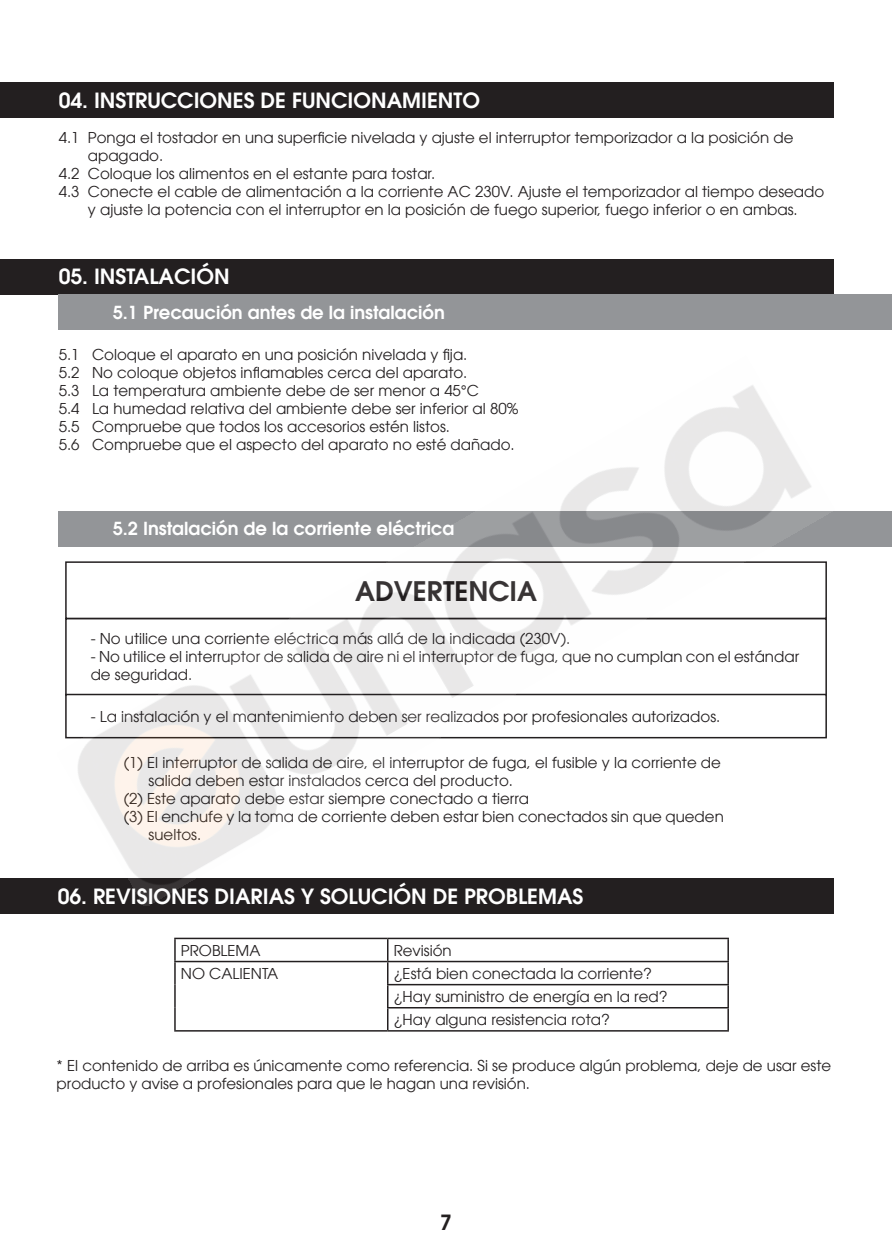
<style>
.page{position:relative;width:892px;height:1260px;background:#fff}
.page>*{position:absolute;margin:0;border:0;box-sizing:border-box;transform-origin:0 0}
.t1{font:600 27px "Avant Garde LT";color:#231f20}
.t2{font:600 21px "Avant Garde LT";color:#fff}
.t3{font:600 21px "Avant Garde LT";color:#231f20}
.t4{font:600 18px "Avant Garde LT";color:#fff}
.t5{font:15px/18px "Avant Garde LT";color:#231f20}
</style>
<div class="page">
<div style="left:0;top:82px;width:833px;height:36px;background:#231f20"></div>
<div style="left:0;top:259px;width:833px;height:35px;background:#231f20"></div>
<div style="left:0;top:878px;width:833px;height:36px;background:#231f20"></div>
<div style="left:59px;top:294px;width:832px;height:36px;background:#939598"></div>
<div style="left:59px;top:511px;width:832px;height:35px;background:#939598"></div>
<hr style="left:174px;top:937px;width:213px;height:2px;background:#231f20">
<hr style="left:174px;top:939px;width:2px;height:22px;background:#231f20">
<hr style="left:387px;top:937px;width:341px;height:2px;background:#231f20">
<hr style="left:174px;top:961px;width:213px;height:1px;background:#231f20">
<hr style="left:174px;top:962px;width:2px;height:22px;background:#231f20">
<hr style="left:387px;top:961px;width:341px;height:1px;background:#231f20">
<hr style="left:174px;top:984px;width:2px;height:23px;background:#231f20">
<hr style="left:387px;top:984px;width:341px;height:1px;background:#231f20">
<hr style="left:174px;top:1007px;width:2px;height:23px;background:#231f20">
<hr style="left:387px;top:1007px;width:341px;height:1px;background:#231f20">
<svg style="left:387px;top:939px;width:1px;height:91px"></svg>
<svg style="left:727px;top:939px;width:1px;height:91px"></svg>
<hr style="left:174px;top:1030px;width:213px;height:1px;background:#231f20">
<hr style="left:387px;top:1030px;width:341px;height:1px;background:#231f20">
<img style="left:58px;top:385px;width:776px;height:521px">
<p class="t2" style="left:59px;top:87px;width:422px">04. INSTRUCCIONES DE FUNCIONAMIENTO</p>
<p class="t5" style="left:59px;top:129px;width:736px">4.1 Ponga el tostador en una superficie nivelada y ajuste el interruptor temporizador a la posición de</p>
<p class="t5" style="left:88px;top:147px;width:77px">apagado.</p>
<p class="t5" style="left:59px;top:165px;width:378px">4.2 Coloque los alimentos en el estante para tostar.</p>
<p class="t5" style="left:59px;top:183px;width:766px">4.3 Conecte el cable de alimentación a la corriente AC 230V. Ajuste el temporizador al tiempo deseado</p>
<p class="t5" style="left:88px;top:201px;width:711px">y ajuste la potencia con el interruptor en la posición de fuego superior, fuego inferior o en ambas.</p>
<p class="t2" style="left:59px;top:263px;width:172px">05. INSTALACIÓN</p>
<p class="t4" style="left:113px;top:301px;width:333px">5.1 Precaución antes de la instalación</p>
<p class="t5" style="left:59px;top:345px;width:410px">5.1 Coloque el aparato en una posición nivelada y fija.</p>
<p class="t5" style="left:59px;top:363px;width:410px">5.2 No coloque objetos inflamables cerca del aparato.</p>
<p class="t5" style="left:59px;top:381px;width:422px">5.3 La temperatura ambiente debe de ser menor a 45°C</p>
<p class="t5" style="left:59px;top:399px;width:461px">5.4 La humedad relativa del ambiente debe ser inferior al 80%</p>
<p class="t5" style="left:59px;top:417px;width:392px">5.5 Compruebe que todos los accesorios estén listos.</p>
<p class="t5" style="left:59px;top:435px;width:457px">5.6 Compruebe que el aspecto del aparato no esté dañado.</p>
<p class="t4" style="left:113px;top:517px;width:343px">5.2 Instalación de la corriente eléctrica</p>
<p class="t1" style="left:355px;top:573px;width:183px">ADVERTENCIA</p>
<p class="t5" style="left:91px;top:629px;width:481px">- No utilice una corriente eléctrica más allá de la indicada (230V).</p>
<p class="t5" style="left:91px;top:647px;width:709px">- No utilice el interruptor de salida de aire ni el interruptor de fuga, que no cumplan con el estándar de seguridad.</p>
<p class="t5" style="left:91px;top:707px;width:631px">- La instalación y el mantenimiento deben ser realizados por profesionales autorizados.</p>
<p class="t5" style="left:124px;top:754px;width:598px">(1) El interruptor de salida de aire, el interruptor de fuga, el fusible y la corriente de</p>
<p class="t5" style="left:149px;top:772px;width:366px">salida deben estar instalados cerca del producto.</p>
<p class="t5" style="left:124px;top:790px;width:407px">(2) Este aparato debe estar siempre conectado a tierra</p>
<p class="t5" style="left:124px;top:808px;width:601px">(3) El enchufe y la toma de corriente deben estar bien conectados sin que queden</p>
<p class="t5" style="left:149px;top:826px;width:54px">sueltos.</p>
<p class="t2" style="left:58px;top:882px;width:527px">06. REVISIONES DIARIAS Y SOLUCIÓN DE PROBLEMAS</p>
<p class="t5" style="left:181px;top:941px;width:81px">PROBLEMA</p>
<p class="t5" style="left:393px;top:941px;width:59px">Revisión</p>
<p class="t5" style="left:181px;top:964px;width:99px">NO CALIENTA</p>
<p class="t5" style="left:393px;top:964px;width:260px">¿Está bien conectada la corriente?</p>
<p class="t5" style="left:393px;top:987px;width:275px">¿Hay suministro de energía en la red?</p>
<p class="t5" style="left:393px;top:1010px;width:217px">¿Hay alguna resistencia rota?</p>
<p class="t5" style="left:57px;top:1056px;width:775px">* El contenido de arriba es únicamente como referencia. Si se produce algún problema, deje de usar este producto y avise a profesionales para que le hagan una revisión.</p>
<h2 class="t3" style="left:440px;top:1208px;width:13px">7</h2>
</div>
